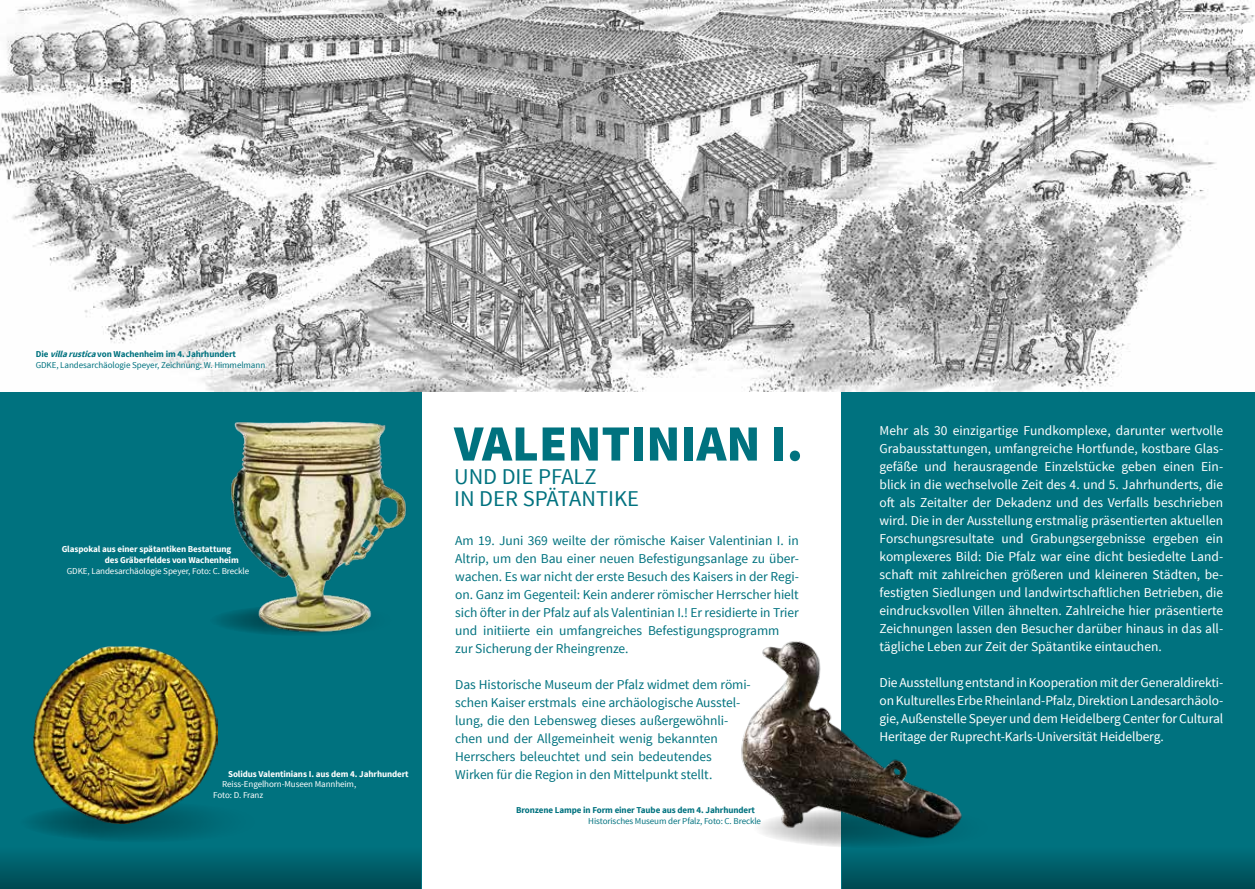
<style>
.page{position:relative;width:1255px;height:889px;background:#fff}
.page>*{position:absolute;margin:0;border:0;box-sizing:border-box;transform-origin:0 0}
.t1{font:900 50.85px "Source Sans Pro";color:#00727f}
.t2{font:22.5px/22.5px "Source Sans Pro";color:#00727f}
.t3{font:13.5px/18px "Source Sans Pro";letter-spacing:-.01em;color:#fff;text-align:justify}
.t4{font:13.5px/18px "Source Sans Pro";letter-spacing:-.005em;color:#00727f}
.t5{font:9px/10.8px "Source Sans Pro";letter-spacing:-.01em;color:#00727f}
.t6{font:700 9px/10.8px "Source Sans Pro";letter-spacing:-.01em;color:#fff}
.t7{font:9px/10.8px "Source Sans Pro";letter-spacing:-.01em;color:#fff}
.t8{font:700 9px "Source Sans Pro";letter-spacing:-.01em;color:#00727f}
.s1{font-weight:700}
.s2{font-weight:700;font-style:italic}
</style>
<div class="page">
<div style="left:0;top:389px;width:421px;height:500px;background:#00727f"></div>
<div style="left:842px;top:391px;width:412px;height:498px;background:#00727f"></div>
<div style="left:842px;top:846px;width:412px;height:43px;background:linear-gradient(to bottom,#00727f,#004851)"></div>
<img style="left:741px;top:605px;width:261px;height:250px">
<svg style="left:20px;top:802px;width:245px;height:40px;fill:#006773"></svg>
<img style="left:34px;top:646px;width:183px;height:177px">
<img style="left:0;top:0;width:1254px;height:391px">
<div style="left:27px;top:341px;width:247px;height:38px;background:#fff"></div>
<div style="left:0;top:846px;width:421px;height:43px;background:linear-gradient(to bottom,#00727f,#004851)"></div>
<img style="left:195px;top:345px;width:234px;height:331px">
<p class="t5" style="left:36px;top:349px;width:231px"><span class="s1">Die</span> <span class="s2">villarustica</span><span class="s1">von Wachenheim im 4. Jahrhundert<br></span>GDKE, Landesarchäologie Speyer, Zeichnung: W. Himmelmann</p>
<p class="t6" style="left:105px;top:544px;width:135px;text-indent:-43px">Glaspokal aus einer spätantiken Bestattung des Gräberfeldes von Wachenheim</p>
<p class="t7" style="left:67px;top:565px;width:184px">GDKE, Landesarchäologie Speyer, Foto: C. Breckle</p>
<p class="t6" style="left:228px;top:768px;width:182px">Solidus Valentinians I. aus dem 4. Jahrhundert</p>
<p class="t7" style="left:213px;top:779px;width:145px;text-indent:9px">Reiss-Engelhorn-Museen Mannheim,<br>Foto: D. Franz</p>
<h1 class="t1" style="left:454px;top:410px;width:350px">VALENTINIAN I.</h1>
<h2 class="t2" style="left:454px;top:465px;width:186px">UND DIE PFALZ<br>IN DER SPÄTANTIKE</h2>
<p class="t4" style="left:455px;top:531px;width:345px">Am 19. Juni 369 weilte der römische Kaiser Valentinian I. in Altrip, um den Bau einer neuen Befestigungsanlage zu über&shy;wachen. Es war nicht der erste Besuch des Kaisers in der Regi&shy;on. Ganz im Gegenteil: Kein anderer römischer Herrscher hielt sich öfter in der Pfalz auf als Valentinian I.! Er residierte in Trier und initiierte ein umfangreiches Befestigungsprogramm zur Sicherung der Rheingrenze.</p>
<p class="t4" style="left:455px;top:675px;width:297px">Das Historische Museum der Pfalz widmet dem römi&shy;schen Kaiser erstmals eine archäologische Ausstel&shy;lung, die den Lebensweg dieses außergewöhnli&shy;chen und der Allgemeinheit wenig bekannten Herrschers beleuchtet und sein bedeutendes Wirken für die Region in den Mittelpunkt stellt.</p>
<p class="t8" style="left:516px;top:804px;width:240px">Bronzene Lampe in Form einer Taube aus dem 4. Jahrhundert</p>
<p class="t5" style="left:588px;top:815px;width:174px">Historisches Museum der Pfalz, Foto: C. Breckle</p>
<p class="t3" style="left:879px;top:422px;width:345px">Mehr als 30 einzigartige Fundkomplexe, darunter wertvolle Grabausstattungen, umfangreiche Hortfunde, kostbare Glas&shy;gefäße und herausragende Einzelstücke geben einen Ein&shy;blick in die wechselvolle Zeit des 4. und 5. Jahrhunderts, die oft als Zeitalter der Dekadenz und des Verfalls beschrieben wird. Die in der Ausstellung erstmalig präsentierten aktuellen Forschungsresultate und Grabungsergebnisse ergeben ein komplexeres Bild: Die Pfalz war eine dicht besiedelte Land&shy;schaft mit zahlreichen größeren und kleineren Städten, be&shy;festigten Siedlungen und landwirtschaftlichen Betrieben, die eindrucksvollen Villen ähnelten. Zahlreiche hier präsentierte Zeichnungen lassen den Besucher darüber hinaus in das all&shy;tägliche Leben zur Zeit der Spätantike eintauchen.</p>
<p class="t3" style="left:879px;top:674px;width:345px">Die Ausstellung entstand in Kooperation mit der Generaldirekti&shy;on Kulturelles Erbe Rheinland-Pfalz, Direktion Landesarchäolo&shy;gie, Außenstelle Speyer und dem Heidelberg Center for Cultural Heritage der Ruprecht-Karls-Universität Heidelberg.</p>
</div>
